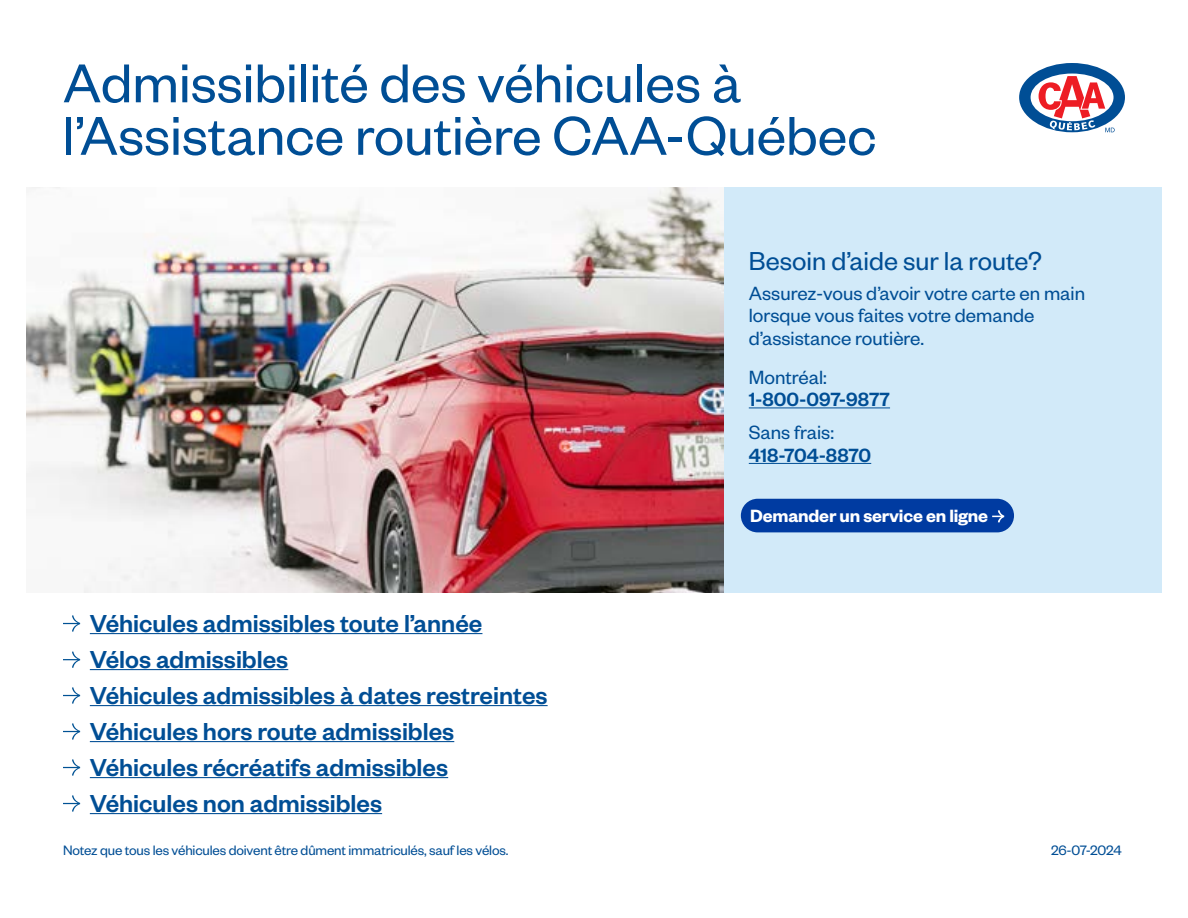
<style>
.page{position:relative;width:1188px;height:918px;background:#fff}
.page>*{position:absolute;margin:0;border:0;box-sizing:border-box;transform-origin:0 0}
.t1{font:60px/52.5px "Founders Grotesk";color:#004e95}
.t2{font:28.5px "Founders Grotesk";color:#004e95}
.t3{font:500 27px/36px "Founders Grotesk";color:#004e95}
.t4{font:21px/22.5px "Founders Grotesk";color:#004e95}
.t5{font:500 21px "Founders Grotesk";color:#004e95}
.t6{font:600 19.5px "Founders Grotesk";letter-spacing:-.01em;color:#fff}
.t7{font:15px "Founders Grotesk";letter-spacing:-.01em;color:#004e95}
</style>
<div class="page">
<hr style="left:90px;top:633px;width:392px;height:1px;background:#004e95">
<hr style="left:90px;top:669px;width:198px;height:1px;background:#004e95">
<hr style="left:90px;top:705px;width:458px;height:1px;background:#004e95">
<hr style="left:90px;top:741px;width:364px;height:1px;background:#004e95">
<hr style="left:90px;top:777px;width:358px;height:1px;background:#004e95">
<hr style="left:90px;top:813px;width:292px;height:1px;background:#004e95">
<svg style="left:63px;top:615px;width:17px;height:17px"></svg>
<svg style="left:63px;top:652px;width:17px;height:16px"></svg>
<svg style="left:63px;top:687px;width:17px;height:17px"></svg>
<svg style="left:63px;top:723px;width:17px;height:17px"></svg>
<svg style="left:63px;top:759px;width:17px;height:17px"></svg>
<svg style="left:63px;top:795px;width:17px;height:17px"></svg>
<div style="left:26px;top:187px;width:1136px;height:406px;background:#d2eaf9"></div>
<img style="left:26px;top:187px;width:698px;height:406px">
<hr style="left:749px;top:408px;width:141px;height:1px;background:#004e95">
<hr style="left:749px;top:463px;width:122px;height:1px;background:#004e95">
<div style="left:741px;top:499px;width:273px;height:33px;background:#003ba1;border-radius:17px"></div>
<svg style="left:992px;top:510px;width:12px;height:12px"></svg>
<svg style="left:1019px;top:63px;width:106px;height:69px"></svg>
<h1 class="t1" style="left:63px;top:54px;width:815px">Admissibilité des véhicules à l’Assistance routière CAA-Québec</h1>
<p class="t2" style="left:749px;top:243px;width:295px">Besoin d’aide sur la route?</p>
<p class="t4" style="left:749px;top:281px;width:338px">Assurez-vous d’avoir votre carte en main lorsque vous faites votre demande d’assistance routière.</p>
<p class="t4" style="left:749px;top:365px;width:80px">Montréal:</p>
<p class="t5" style="left:749px;top:387px;width:143px">1-800-097-9877</p>
<p class="t4" style="left:749px;top:420px;width:87px">Sans frais:</p>
<p class="t5" style="left:749px;top:442px;width:124px">418-704-8870</p>
<p class="t6" style="left:750px;top:503px;width:239px">Demander un service en ligne</p>
<p class="t3" style="left:90px;top:604px;width:459px">Véhicules admissibles toute l’année<br>Vélos admissibles<br>Véhicules admissibles à dates restreintes<br>Véhicules hors route admissibles<br>Véhicules récréatifs admissibles<br>Véhicules non admissibles</p>
<p class="t7" style="left:63px;top:841px;width:447px">Notez que tous les véhicules doivent être dûment immatriculés, sauf les vélos.</p>
<p class="t7" style="left:1051px;top:841px;width:72px">26-07-2024</p>
</div>
